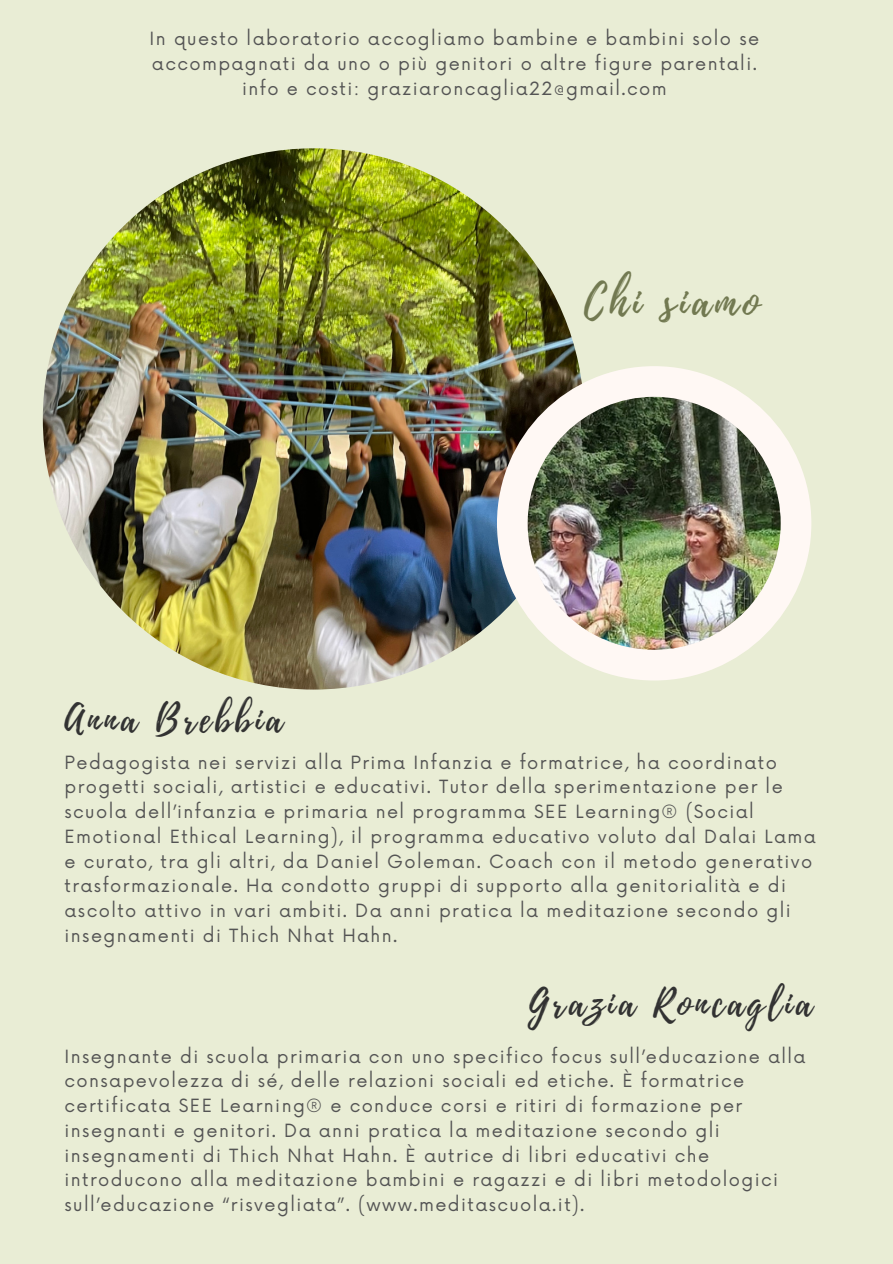
<style>
.page{position:relative;width:893px;height:1264px;background:#fff}
.page>*{position:absolute;margin:0;border:0;box-sizing:border-box;transform-origin:0 0}
.t1{font:43.05px "Playlist Script";letter-spacing:.1em;color:#727951}
.t2{font:37.5px "Playlist Script";letter-spacing:.1em;color:#323232}
.t3{font:17.7px/24.8px "Now";letter-spacing:.08em;color:#545454}
</style>
<div class="page">
<div style="left:0;top:0;width:892px;height:1263px;background:#e9edd5"></div>
<img style="left:43px;top:148px;width:541px;height:541px;border-radius:50%">
<div style="left:497px;top:366px;width:314px;height:314px;background:#fff8f4;border-radius:50%"></div>
<img style="left:527px;top:397px;width:253px;height:253px;border-radius:50%">
<h2 class="t3" style="left:150px;top:28px;width:611px">In questo laboratorio accogliamo bambine e bambini solo se accompagnati da uno o più genitori o altre figure parentali.</h2>
<p class="t3" style="left:242px;top:77px;width:426px">info e costi: graziaroncaglia22@gmail.com</p>
<p class="t1" style="left:584px;top:271px;width:177px">Chi siamo</p>
<h1 class="t2" style="left:65px;top:692px;width:219px">Anna Brebbia</h1>
<h2 class="t3" style="left:65px;top:750px;width:752px">Pedagogista nei servizi alla Prima Infanzia e formatrice, ha coordinato progetti sociali, artistici e educativi. Tutor della sperimentazione per le scuola dell’infanzia e primaria nel programma SEE Learning® (Social Emotional Ethical Learning), il programma educativo voluto dal Dalai Lama e curato, tra gli altri, da Daniel Goleman. Coach con il metodo generativo trasformazionale. Ha condotto gruppi di supporto alla genitorialità e di ascolto attivo in vari ambiti. Da anni pratica la meditazione secondo gli insegnamenti di Thich Nhat Hahn.</h2>
<p class="t2" style="left:527px;top:976px;width:286px">Grazia Roncaglia</p>
<p class="t3" style="left:65px;top:1044px;width:742px">Insegnante di scuola primaria con uno specifico focus sull’educazione alla consapevolezza di sé, delle relazioni sociali ed etiche. È formatrice certificata SEE Learning® e conduce corsi e ritiri di formazione per insegnanti e genitori. Da anni pratica la meditazione secondo gli insegnamenti di Thich Nhat Hahn. È autrice di libri educativi che introducono alla meditazione bambini e ragazzi e di libri metodologici sull’educazione “risvegliata”. (www.meditascuola.it).</p>
</div>
